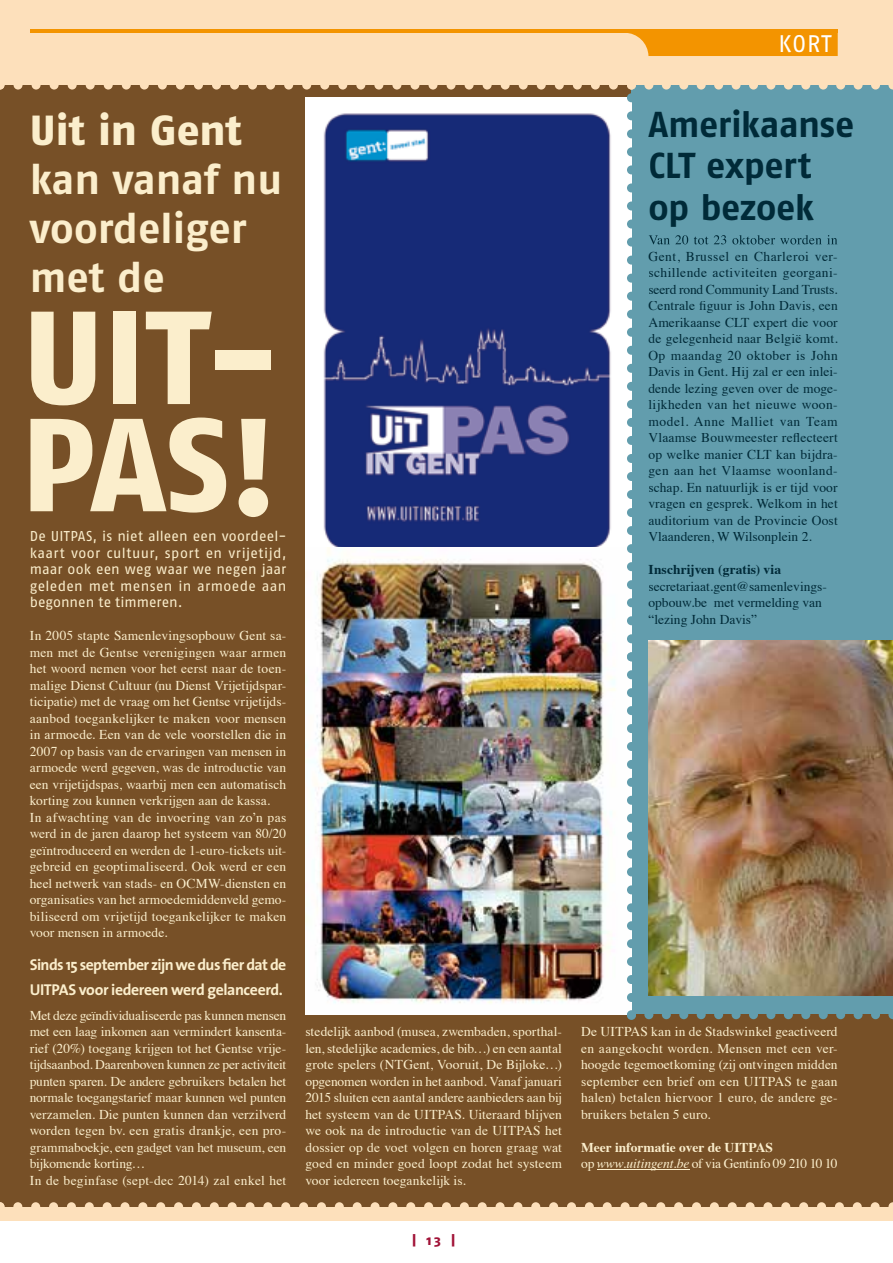
<style>
.page{position:relative;width:893px;height:1263px;background:#fff}
.page>*{position:absolute;margin:0;border:0;box-sizing:border-box;transform-origin:0 0}
.t1{font:800 132px/107.2px "Fago OT";color:#fbeecc}
.t2{font:700 42px/48.8px "Fago OT";color:#fbeecc}
.t3{font:800 42px "Fago OT";color:#fbeecc}
.t4{font:700 36px/41.2px "Fago OT";letter-spacing:-.01em;color:#002a38}
.t5{font:24px "Fago OT";color:#fff}
.t6{font:700 15.75px/24.8px "The Sans";letter-spacing:-.03em;color:#fbeecc}
.t7{font:14.25px/16.5px "Fago OT";letter-spacing:.015em;color:#fbeecc;text-align:justify}
.t8{font:13.5px/16.5px "Times";letter-spacing:.005em;color:#fbeecc}
.t9{font:13.5px/16.5px "Times";color:#002a38;text-align:justify}
.t10{font:700 13.5px/16.5px "Times";color:#fbeecc}
.t11{font:700 13.5px "Times";letter-spacing:.01em;color:#002a38}
.t12{font:800 13.5px "Fago OT";color:#a11237}
.s1{font-weight:400}
.s2{font-weight:400;font-style:italic}
</style>
<div class="page">
<div style="left:0;top:0;width:893px;height:1220px;background:#fde0bb"></div>
<div style="left:0;top:85px;width:631px;height:1122px;background:#775027"></div>
<div style="left:600px;top:1015px;width:293px;height:192px;background:#775027"></div>
<hr style="left:597px;top:1169px;width:92px;height:1px;background:#fbeecc">
<svg style="left:628px;top:33px;width:210px;height:23px;background:#f3990d"></svg>
<hr style="left:30px;top:30px;width:808px;height:3px;background:#f39400">
<img style="left:0;top:85px;width:893px;height:935px">
<svg style="left:0;top:1202px;width:893px;height:5px"></svg>
<h3 class="t5" style="left:778px;top:29px;width:54px">KORT</h3>
<h2 class="t3" style="left:30px;top:105px;width:214px">Uit in Gent</h2>
<h2 class="t2" style="left:30px;top:155px;width:254px">kan vanaf nu voordeliger met de</h2>
<h1 class="t1" style="left:21px;top:304px;width:259px">UIT-<br>PAS!</h1>
<p class="t7" style="left:30px;top:528px;width:258px">De UITPAS, is niet alleen een voordeel&shy;kaart voor cultuur, sport en vrijetijd, maar ook een weg waar we negen jaar geleden met mensen in armoede aan begonnen te timmeren.</p>
<p class="t8" style="left:30px;top:626px;width:258px">In 2005 stapte Samenlevingsopbouw Gent sa&shy;men met de Gentse verenigingen waar armen het woord nemen voor het eerst naar de toen&shy;malige Dienst Cultuur (nu Dienst Vrijetijdspar&shy;ticipatie) met de vraag om het Gentse vrijetijds&shy;aanbod toegankelijker te maken voor mensen in armoede. Een van de vele voorstellen die in 2007 op basis van de ervaringen van mensen in armoede werd gegeven, was de introductie van een vrijetijdspas, waarbij men een automatisch korting zou kunnen verkrijgen aan de kassa.<br>In afwachting van de invoering van zo’n pas werd in de jaren daarop het systeem van 80/20 geïntroduceerd en werden de 1-euro-tickets uit&shy;gebreid en geoptimaliseerd. Ook werd er een heel netwerk van stads- en OCMW-diensten en organisaties van het armoedemiddenveld gemo&shy;biliseerd om vrijetijd toegankelijker te maken voor mensen in armoede.</p>
<p class="t6" style="left:30px;top:952px;width:258px">Sinds 15 september zijn we dus fier dat de<br>UITPAS voor iedereen werd gelanceerd.</p>
<p class="t8" style="left:30px;top:1006px;width:258px">Met deze geïndividualiseerde pas kunnen mensen met een laag inkomen aan vermindert kansenta&shy;rief (20%) toegang krijgen tot het Gentse vrije&shy;tijdsaanbod. Daarenboven kunnen ze per activiteit punten sparen. De andere gebruikers betalen het normale toegangstarief maar kunnen wel punten verzamelen. Die punten kunnen dan verzilverd worden tegen bv. een gratis drankje, een pro&shy;grammaboekje, een gadget van het museum, een bijkomende korting…<br>In de beginfase (sept-dec 2014) zal enkel het</p>
<h3 class="t4" style="left:648px;top:104px;width:207px">Amerikaanse<br>CLT expert op bezoek</h3>
<p class="t9" style="left:648px;top:247px;width:191px">Gent, Brussel en Charleroi ver&shy;schillende activiteiten georgani&shy;seerd rond Community Land Trusts.<br>Centrale figuur is John Davis, een Amerikaanse CLT expert die voor de gelegenheid naar België komt.<br>Op maandag 20 oktober is John Davis in Gent. Hij zal er een inlei&shy;dende lezing geven over de moge&shy;lijkheden van het nieuwe woon&shy;model. Anne Malliet van Team Vlaamse Bouwmeester reflecteert op welke manier CLT kan bijdra&shy;gen aan het Vlaamse woonland&shy;schap. En natuurlijk is er tijd voor vragen en gesprek. Welkom in het auditorium van de Provincie Oost Vlaanderen, W Wilsonplein 2.</p>
<p class="t11" style="left:648px;top:557px;width:134px">Inschrijven (gratis) via</p>
<p class="t9" style="left:648px;top:577px;width:180px;text-align:left">secretariaat.gent@samenlevings&shy;opbouw.be met vermelding van “lezing John Davis”</p>
<p class="t8" style="left:305px;top:1022px;width:258px;text-align:justify">stedelijk aanbod (musea, zwembaden, sporthal&shy;len, stedelijke academies, de bib…) en een aantal grote spelers (NTGent, Vooruit, De Bijloke…) opgenomen worden in het aanbod. Vanaf januari 2015 sluiten een aantal andere aanbieders aan bij het systeem van de UITPAS. Uiteraard blijven we ook na de introductie van de UITPAS het dossier op de voet volgen en horen graag wat goed en minder goed loopt zodat het systeem voor iedereen toegankelijk is.</p>
<p class="t8" style="left:581px;top:1022px;width:258px;text-align:justify">De UITPAS kan in de Stadswinkel geactiveerd en aangekocht worden. Mensen met een ver&shy;hoogde tegemoetkoming (zij ontvingen midden september een brief om een UITPAS te gaan halen) betalen hiervoor 1 euro, de andere ge&shy;bruikers betalen 5 euro.</p>
<p class="t10" style="left:581px;top:1137px;width:258px">Meer informatie over de UITPAS<br><span class="s1">op</span> <span class="s2">www.uitingent.be</span> <span class="s1">of via Gentinfo 09 210 10 10</span></p>
<p class="t12" style="left:412px;top:1232px;width:45px">| 13 |</p>
</div>
